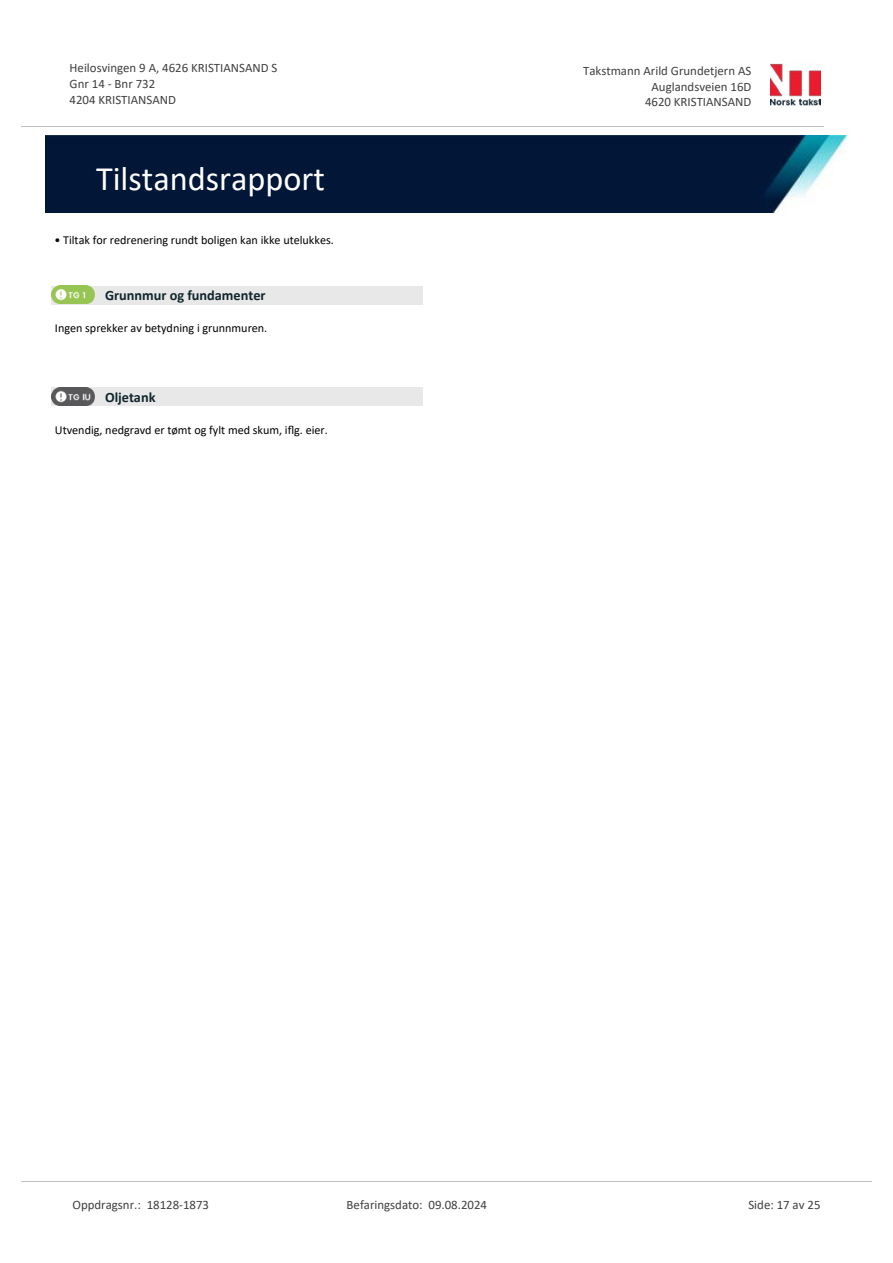
<style>
.page{position:relative;width:893px;height:1263px;background:#fff}
.page>*{position:absolute;margin:0;border:0;box-sizing:border-box;transform-origin:0 0}
.t1{font:34.35px "Calibri";color:#fff}
.t2{font:700 14.25px "Calibri";color:#0f252c}
.t3{font:12.9px/15.8px "Calibri";color:#404040}
.t4{font:12.15px "Calibri";color:#000}
</style>
<div class="page">
<div style="left:51px;top:286px;width:372px;height:18px;background:#e8e8e8"></div>
<img style="left:51px;top:285px;width:43px;height:19px">
<div style="left:51px;top:388px;width:372px;height:18px;background:#e8e8e8"></div>
<svg style="left:56px;top:392px;width:39px;height:14px"></svg>
<img style="left:51px;top:387px;width:43px;height:18px">
<img style="left:770px;top:63px;width:51px;height:43px">
<hr style="left:21px;top:127px;width:802px;height:1px;background:#c0c0c0">
<img style="left:46px;top:135px;width:800px;height:78px">
<hr style="left:21px;top:1181px;width:851px;height:1px;background:#c0c0c0">
<p class="t3" style="left:70px;top:60px;width:209px">Heilosvingen 9 A, 4626 KRISTIANSAND S<br>Gnr 14 - Bnr 732<br>4204 KRISTIANSAND</p>
<p class="t3" style="left:583px;top:63px;width:170px">Takstmann Arild Grundetjern AS</p>
<p class="t3" style="left:651px;top:78px;width:101px">Auglandsveien 16D</p>
<p class="t3" style="left:645px;top:94px;width:108px">4620 KRISTIANSAND</p>
<h1 class="t1" style="left:96px;top:155px;width:230px">Tilstandsrapport</h1>
<p class="t4" style="left:54px;top:231px;width:281px">• Tiltak for redrenering rundt boligen kan ikke utelukkes.</p>
<p class="t2" style="left:105px;top:285px;width:162px">Grunnmur og fundamenter</p>
<p class="t4" style="left:55px;top:319px;width:214px">Ingen sprekker av betydning i grunnmuren.</p>
<p class="t2" style="left:105px;top:387px;width:52px">Oljetank</p>
<p class="t4" style="left:55px;top:421px;width:274px">Utvendig, nedgravd er tømt og fylt med skum, i昀氀g. eier.</p>
<p class="t3" style="left:72px;top:1197px;width:138px">Oppdragsnr.: 18128-1873</p>
<p class="t3" style="left:347px;top:1197px;width:142px">Befaringsdato: 09.08.2024</p>
<p class="t3" style="left:748px;top:1197px;width:74px">Side: 17 av 25</p>
</div>
